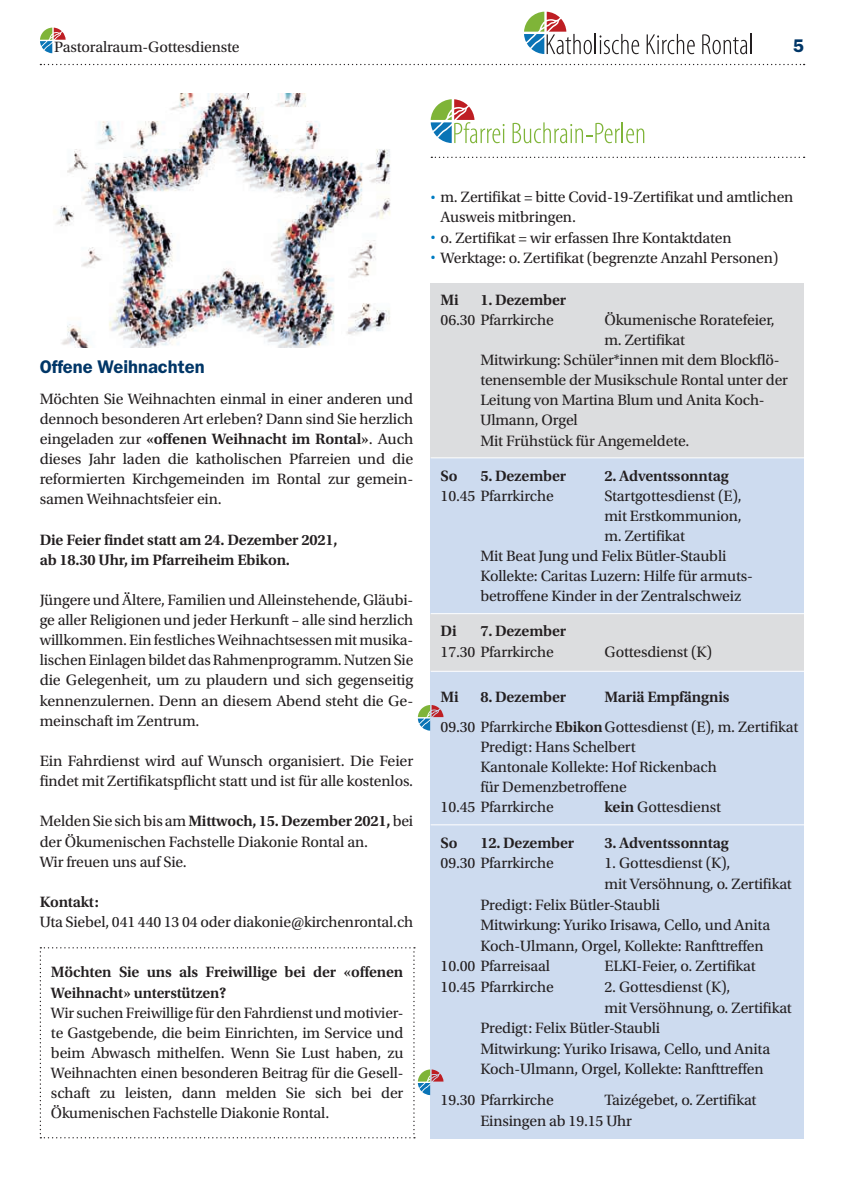
<style>
.page{position:relative;width:844px;height:1191px;background:#fff}
.page>*{position:absolute;margin:0;border:0;box-sizing:border-box;transform-origin:0 0}
.t1{font:600 18.38px "ITC Franklin Gothic Std";color:#003667}
.t2{font:15.75px/20.1px "Utopia Std";letter-spacing:-.01em;color:#231f20}
.t3{font:600 15.75px/20.1px "Utopia Std";letter-spacing:-.01em;color:#231f20}
.s1{font-weight:600}
</style>
<div class="page">
<svg style="left:40px;top:28px;width:26px;height:25px"></svg>
<svg style="left:40px;top:64px;width:764px;height:1px"></svg>
<svg style="left:524px;top:12px;width:67px;height:42px"></svg>
<hr style="left:594px;top:34px;width:2px;height:20px;background:#231f20">
<svg style="left:599px;top:34px;width:40px;height:20px"></svg>
<svg style="left:646px;top:34px;width:48px;height:20px"></svg>
<svg style="left:702px;top:34px;width:49px;height:20px"></svg>
<svg style="left:430px;top:99px;width:74px;height:44px"></svg>
<svg style="left:512px;top:122px;width:107px;height:21px"></svg>
<hr style="left:621px;top:122px;width:2px;height:21px;background:#7fb438">
<svg style="left:626px;top:128px;width:18px;height:15px"></svg>
<svg style="left:431px;top:157px;width:373px;height:1px"></svg>
<div style="left:430px;top:293px;width:374px;height:845px;background:#dcdddf"></div>
<div style="left:430px;top:283px;width:374px;height:26px;background:#dcdddf"></div>
<div style="left:430px;top:458px;width:374px;height:32px;background:#cddbef"></div>
<hr style="left:430px;top:457px;width:374px;height:1px;background:#fff">
<div style="left:430px;top:479px;width:374px;height:75px;background:#cddbef"></div>
<div style="left:430px;top:540px;width:374px;height:74px;background:#cddbef"></div>
<hr style="left:430px;top:613px;width:374px;height:1px;background:#fff">
<div style="left:430px;top:671px;width:374px;height:44px;background:#cddbef"></div>
<hr style="left:430px;top:671px;width:374px;height:1px;background:#fff">
<div style="left:430px;top:706px;width:374px;height:38px;background:#cddbef"></div>
<div style="left:430px;top:730px;width:374px;height:74px;background:#cddbef"></div>
<div style="left:430px;top:790px;width:374px;height:35px;background:#cddbef"></div>
<div style="left:430px;top:825px;width:374px;height:32px;background:#cddbef"></div>
<hr style="left:430px;top:824px;width:374px;height:1px;background:#fff">
<div style="left:430px;top:847px;width:374px;height:54px;background:#cddbef"></div>
<div style="left:430px;top:888px;width:374px;height:34px;background:#cddbef"></div>
<div style="left:430px;top:908px;width:374px;height:55px;background:#cddbef"></div>
<div style="left:430px;top:950px;width:374px;height:34px;background:#cddbef"></div>
<div style="left:430px;top:970px;width:374px;height:55px;background:#cddbef"></div>
<div style="left:430px;top:1011px;width:374px;height:35px;background:#cddbef"></div>
<div style="left:430px;top:1032px;width:374px;height:55px;background:#cddbef"></div>
<div style="left:430px;top:1079px;width:374px;height:38px;background:#cddbef"></div>
<div style="left:430px;top:1104px;width:374px;height:34px;background:#cddbef"></div>
<img style="left:54px;top:93px;width:337px;height:254px">
<svg style="left:418px;top:705px;width:25px;height:25px"></svg>
<svg style="left:40px;top:947px;width:403px;height:191px"></svg>
<p class="t2" style="left:54px;top:37px;width:187px">Pastoralraum-Gottesdienste</p>
<p class="t1" style="left:793px;top:35px;width:13px">5</p>
<p class="t1" style="left:40px;top:356px;width:166px">Offene Weihnachten</p>
<p class="t2" style="left:40px;top:389px;width:375px;text-align:justify">Möchten Sie Weihnachten einmal in einer anderen und dennoch besonderen Art erleben? Dann sind Sie herzlich eingeladen zur <span class="s1">«offenen Weihnacht im Rontal»</span>. Auch dieses Jahr laden die katholischen Pfarreien und die reformierten Kirchgemeinden im Rontal zur gemein&shy;samen Weihnachtsfeier ein.</p>
<p class="t3" style="left:40px;top:529px;width:299px">Die Feier findet statt am 24. Dezember 2021, ab 18.30 Uhr, im Pfarreiheim Ebikon.</p>
<p class="t2" style="left:40px;top:590px;width:375px;text-align:justify">Jüngere und Ältere, Familien und Alleinstehende, Gläubi&shy;ge aller Religionen und jeder Herkunft – alle sind herzlich willkommen. Ein festliches Weihnachtsessen mit musika&shy;lischen Einlagen bildet das Rahmenprogramm. Nutzen Sie die Gelegenheit, um zu plaudern und sich gegenseitig kennenzulernen. Denn an diesem Abend steht die Ge&shy;meinschaft im Zentrum.</p>
<p class="t2" style="left:40px;top:751px;width:375px">Ein Fahrdienst wird auf Wunsch organisiert. Die Feier findet mit Zertifikatspflicht statt und ist für alle kostenlos.</p>
<p class="t2" style="left:40px;top:811px;width:375px">Melden Sie sich bis am <span class="s1">Mittwoch, 15. Dezember 2021,</span> bei der Ökumenischen Fachstelle Diakonie Rontal an.<br>Wir freuen uns auf Sie.</p>
<p class="t3" style="left:40px;top:892px;width:61px">Kontakt:</p>
<p class="t2" style="left:40px;top:912px;width:375px">Uta Siebel, 041 440 13 04 oder diakonie@kirchenrontal.ch</p>
<p class="t3" style="left:51px;top:962px;width:354px">Möchten Sie uns als Freiwillige bei der «offenen<br>Weihnacht» unterstützen?</p>
<p class="t2" style="left:51px;top:1002px;width:354px;text-align:justify">Wir suchen Freiwillige für den Fahrdienst und motivier&shy;te Gastgebende, die beim Einrichten, im Service und beim Abwasch mithelfen. Wenn Sie Lust haben, zu Weihnachten einen besonderen Beitrag für die Gesell&shy;schaft zu leisten, dann melden Sie sich bei der Ökumenischen Fachstelle Diakonie Rontal.</p>
<p class="t2" style="left:440px;top:187px;width:354px;text-indent:-10px"><sup>•</sup> m. Zertifikat = bitte Covid-19-Zertifikat und amtlichen<br>Ausweis mitbringen.</p>
<p class="t2" style="left:430px;top:228px;width:302px"><sup>•</sup> o. Zertifikat = wir erfassen Ihre Kontaktdaten</p>
<p class="t2" style="left:430px;top:248px;width:349px"><sup>•</sup> Werktage: o. Zertifikat (begrenzte Anzahl Personen)</p>
<p class="t3" style="left:440px;top:290px;width:20px">Mi</p>
<p class="t3" style="left:480px;top:290px;width:87px">1. Dezember</p>
<p class="t2" style="left:440px;top:310px;width:115px">06.30 Pfarrkirche</p>
<p class="t2" style="left:604px;top:310px;width:172px">Ökumenische Roratefeier,</p>
<p class="t2" style="left:604px;top:330px;width:82px">m. Zertifikat</p>
<p class="t2" style="left:480px;top:350px;width:301px">Mitwirkung: Schüler*innen mit dem Blockflö-</p>
<p class="t2" style="left:480px;top:370px;width:309px">tenensemble der Musikschule Rontal unter der</p>
<p class="t2" style="left:480px;top:390px;width:286px">Leitung von Martina Blum und Anita Koch-</p>
<p class="t2" style="left:480px;top:410px;width:99px">Ulmann, Orgel</p>
<p class="t2" style="left:480px;top:431px;width:210px">Mit Frühstück für Angemeldete.</p>
<p class="t3" style="left:440px;top:465px;width:19px">So</p>
<p class="t3" style="left:480px;top:465px;width:87px">5. Dezember</p>
<p class="t3" style="left:604px;top:465px;width:126px">2. Adventssonntag</p>
<p class="t2" style="left:440px;top:486px;width:115px">10.45 Pfarrkirche</p>
<p class="t2" style="left:604px;top:486px;width:139px">Startgottesdienst (E),</p>
<p class="t2" style="left:604px;top:506px;width:139px">mit Erstkommunion,</p>
<p class="t2" style="left:604px;top:526px;width:82px">m. Zertifikat</p>
<p class="t2" style="left:480px;top:546px;width:247px">Mit Beat Jung und Felix Bütler-Staubli</p>
<p class="t2" style="left:480px;top:566px;width:274px">Kollekte: Caritas Luzern: Hilfe für armuts-</p>
<p class="t2" style="left:480px;top:586px;width:262px">betroffene Kinder in der Zentralschweiz</p>
<p class="t3" style="left:440px;top:621px;width:18px">Di</p>
<p class="t3" style="left:480px;top:621px;width:87px">7. Dezember</p>
<p class="t2" style="left:440px;top:641px;width:115px">17.30 Pfarrkirche</p>
<p class="t2" style="left:604px;top:641px;width:109px">Gottesdienst (K)</p>
<p class="t3" style="left:440px;top:686px;width:20px">Mi</p>
<p class="t3" style="left:480px;top:686px;width:87px">8. Dezember</p>
<p class="t2" style="left:440px;top:682px;width:359px;line-height:29.9px;text-indent:164px"><span class="s1">Mariä Empfängnis<br></span>09.30 Pfarrkirche <span class="s1">Ebikon</span>Gottesdienst (E), m. Zertifikat</p>
<p class="t2" style="left:480px;top:737px;width:157px">Predigt: Hans Schelbert</p>
<p class="t2" style="left:480px;top:757px;width:238px">Kantonale Kollekte: Hof Rickenbach</p>
<p class="t2" style="left:480px;top:777px;width:148px">für Demenzbetroffene</p>
<p class="t2" style="left:440px;top:797px;width:115px">10.45 Pfarrkirche</p>
<p class="t2" style="left:604px;top:797px;width:118px"><span class="s1">kein</span> Gottesdienst</p>
<p class="t3" style="left:440px;top:832px;width:19px">So</p>
<p class="t3" style="left:480px;top:832px;width:95px">12. Dezember</p>
<p class="t3" style="left:604px;top:832px;width:126px">3. Adventssonntag</p>
<p class="t2" style="left:440px;top:853px;width:115px">09.30 Pfarrkirche</p>
<p class="t2" style="left:604px;top:853px;width:127px">1. Gottesdienst (K),</p>
<p class="t2" style="left:604px;top:874px;width:189px">mit Versöhnung, o. Zertifikat</p>
<p class="t2" style="left:480px;top:894px;width:181px">Predigt: Felix Bütler-Staubli</p>
<p class="t2" style="left:480px;top:915px;width:291px">Mitwirkung: Yuriko Irisawa, Cello, und Anita</p>
<p class="t2" style="left:480px;top:936px;width:285px">Koch-Ulmann, Orgel, Kollekte: Ranfttreffen</p>
<p class="t2" style="left:440px;top:956px;width:111px">10.00 Pfarreisaal</p>
<p class="t2" style="left:604px;top:956px;width:153px">ELKI-Feier, o. Zertifikat</p>
<p class="t2" style="left:440px;top:977px;width:115px">10.45 Pfarrkirche</p>
<p class="t2" style="left:604px;top:977px;width:127px">2. Gottesdienst (K),</p>
<p class="t2" style="left:604px;top:997px;width:189px">mit Versöhnung, o. Zertifikat</p>
<p class="t2" style="left:480px;top:1018px;width:181px">Predigt: Felix Bütler-Staubli</p>
<p class="t2" style="left:480px;top:1039px;width:291px">Mitwirkung: Yuriko Irisawa, Cello, und Anita</p>
<p class="t2" style="left:480px;top:1059px;width:285px">Koch-Ulmann, Orgel, Kollekte: Ranfttreffen</p>
<p class="t2" style="left:440px;top:1090px;width:115px">19.30 Pfarrkirche</p>
<p class="t2" style="left:480px;top:1089px;width:277px;line-height:20.7px;text-indent:124px">Taizégebet, o. Zertifikat<br>Einsingen ab 19.15 Uhr</p>
</div>
